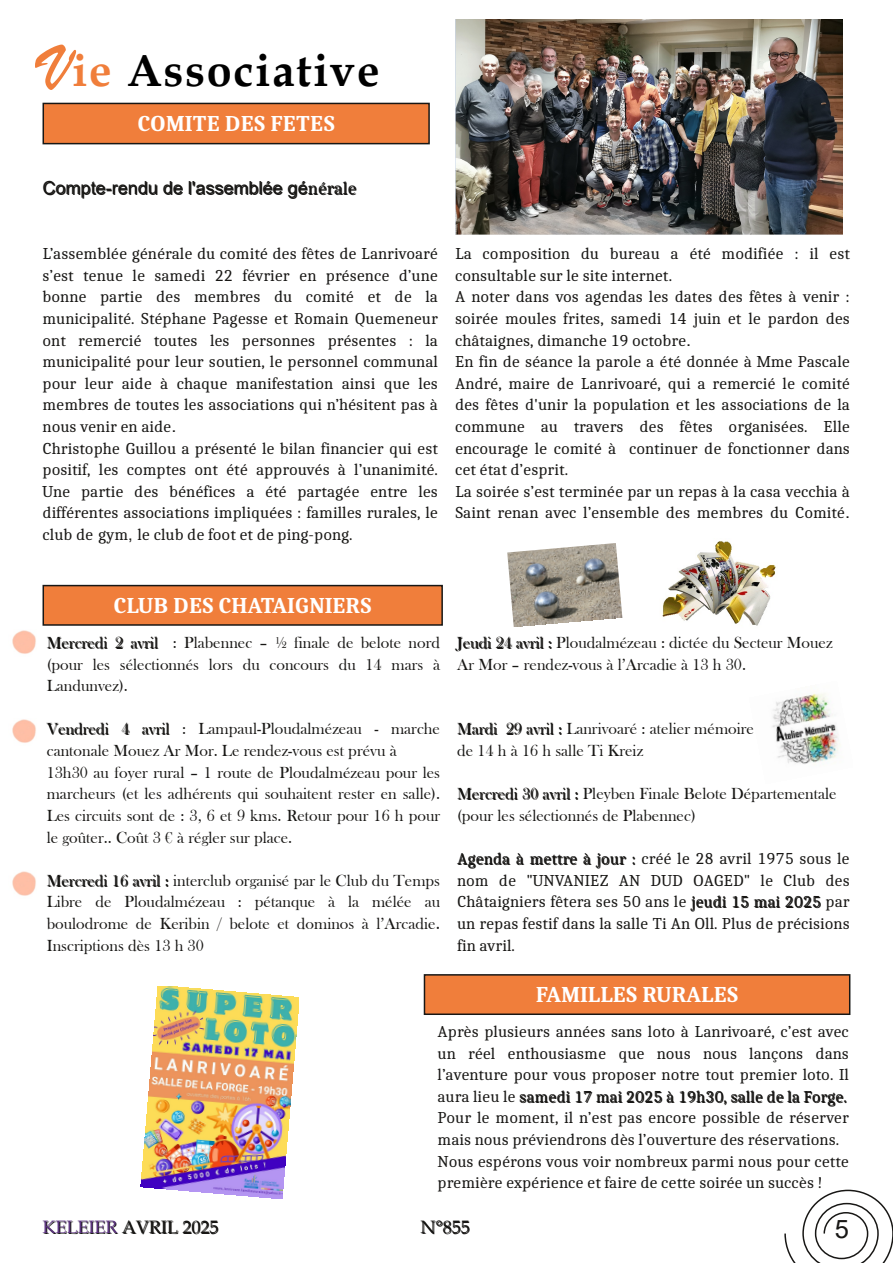
<style>
.page{position:relative;width:893px;height:1263px;background:#fff}
.page>*{position:absolute;margin:0;border:0;box-sizing:border-box;transform-origin:0 0}
.t1{font:700 45px "Book Antiqua";letter-spacing:.04em;color:#000}
.t2{font:25.5px "Arial";color:#181715}
.t3{font:700 22.5px "Caladea";color:#fff}
.t4{font:18px "Arial";color:#181715}
.t5{font:18px "Book Antiqua";color:#181715}
.t6{font:16.5px/21.6px "Caladea";color:#181715}
.t7{font:16.5px/21.6px "Bask Old Face";color:#181715}
.s1{font-family:"Brush Script";font-weight:400;font-size:66px;color:#f07e3b}
.s2{color:#f07e3b}
.s3{font-family:"Caladea"}
.s4{font-family:"Arial";font-size:18px}
.s5{font-family:"Arial"}
.s6{font-size:18px}
</style>
<div class="page">
<img style="left:12px;top:630px;width:24px;height:24px">
<div style="left:43px;top:586px;width:399px;height:39px;background:#f07e3b"></div>
<div style="left:43px;top:585px;width:400px;height:41px;border:2px solid #181715"></div>
<svg style="left:784px;top:1189px;width:109px;height:74px"></svg>
<img style="left:12px;top:719px;width:24px;height:24px">
<img style="left:12px;top:871px;width:24px;height:25px">
<img style="left:141px;top:986px;width:158px;height:213px">
<img style="left:772px;top:693px;width:68px;height:71px">
<div style="left:424px;top:975px;width:426px;height:39px;background:#f07e3b"></div>
<div style="left:424px;top:974px;width:426px;height:41px;border:2px solid #181715"></div>
<img style="left:662px;top:541px;width:114px;height:85px">
<img style="left:507px;top:543px;width:115px;height:83px">
<div style="left:43px;top:103px;width:386px;height:41px;background:#f07e3b"></div>
<div style="left:43px;top:103px;width:387px;height:41px;border:2px solid #181715"></div>
<img style="left:455px;top:20px;width:388px;height:215px">
<h1 class="t1" style="left:43px;top:45px;width:339px"><span class="s1">V</span><span class="s2">ie</span> Associative</h1>
<h3 class="t3" style="left:137px;top:110px;width:199px">COMITE DES FETES</h3>
<p class="t4" style="left:43px;top:179px;width:315px">Compte-rendu de l'assemblée gé<span class="s3">nérale</span></p>
<p class="t6" style="left:43px;top:242px;width:397px">L’assemblée générale du comité des fêtes de Lanrivoaré s’est tenue le samedi 22 février en présence d’une bonne partie des membres du comité et de la municipalité. Stéphane Pagesse et Romain Quemeneur ont remercié toutes les personnes présentes : la municipalité pour leur soutien, le personnel communal pour leur aide à chaque manifestation ainsi que les membres de toutes les associations qui n’hésitent pas à nous venir en aide<span class="s4">.<br></span>Christophe Guillou a présenté le bilan financier qui est positif, les comptes ont été approuvés à l’unanimité.<br>Une partie des bénéfices a été partagée entre les différentes associations impliquées : familles rurales, le club de gym<span class="s5">,</span> le club de foot et de ping-pong.</p>
<p class="t6" style="left:455px;top:242px;width:396px">La composition du bureau a été modifiée : il est consultable sur le site internet.<br>A noter dans vos agendas les dates des fêtes à venir : soirée moules frites, samedi 14 juin et le pardon des châtaignes, dimanche 19 octobre<span class="s4">.<br></span>En fin de séance la parole a été donnée à Mme Pascale André, maire de Lanrivoaré, qui a remercié le comité des fêtes d'unir la population et les associations de la commune au travers des fêtes organisées. Elle encourage le comité à continuer de fonctionner dans cet état d’esprit.<br>La soirée s’est terminée par un repas à la casa vecchia à Saint renan avec l’ensemble des membres du Comité<span class="s4">.</span></p>
<h3 class="t3" style="left:114px;top:591px;width:260px">CLUB DES CHATAIGNIERS</h3>
<p class="t7" style="left:47px;top:633px;width:395px;text-align:justify">Mercredi 2 avril : Plabennec – ½ finale de belote nord (pour les sélectionnés lors du concours du 14 mars à Landunvez).</p>
<p class="t7" style="left:47px;top:719px;width:395px">Vendredi 4 avril : Lampaul-Ploudalmézeau - marche cantonale Mouez Ar Mor. Le rendez-vous est prévu à 13h30 au foyer rural – 1 route de Ploudalmézeau pour les marcheurs (et les adhérents qui souhaitent rester en salle).<br>Les circuits sont de : 3, 6 et 9 kms. Retour pour 16 h pour le goûter.. Coût 3 € à régler sur place.</p>
<p class="t7" style="left:47px;top:871px;width:395px;text-align:justify">Mercredi 16 avril : interclub organisé par le Club du Temps Libre de Ploudalmézeau : pétanque à la mélée au boulodrome de Keribin / belote et dominos à l’Arcadie<span class="s6">.<br></span>Inscriptions dès 13 h 30</p>
<p class="t7" style="left:457px;top:633px;width:377px">Jeudi 24 avril : Ploudalmézeau : dictée du Secteur Mouez<br>Ar Mor – rendez-vous à l’Arcadie à 13 h 30.</p>
<p class="t7" style="left:457px;top:719px;width:298px">Mardi 29 avril : Lanrivoaré : atelier mémoire de 14 h à 16 h salle Ti Kreiz</p>
<p class="t7" style="left:457px;top:784px;width:381px">Mercredi 30 avril : Pleyben Finale Belote Départementale (pour les sélectionnés de Plabennec)</p>
<p class="t6" style="left:457px;top:847px;width:394px;text-align:justify">Agenda à mettre à jour : créé le 28 avril 1975 sous le nom de "UNVANIEZ AN DUD OAGED" le Club des Châtaigniers fêtera ses 50 ans le jeudi 15 mai 2025 par un repas festif dans la salle Ti An Oll. Plus de précisions fin avril.</p>
<h3 class="t3" style="left:536px;top:981px;width:204px">FAMILLES RURALES</h3>
<p class="t6" style="left:438px;top:1020px;width:413px;text-align:justify">Après plusieurs années sans loto à Lanrivoaré, c’est avec un réel enthousiasme que nous nous lançons dans l’aventure pour vous proposer notre tout premier loto. Il aura lieu le samedi 17 mai 2025 à 19h30, salle de la Forge.</p>
<p class="t6" style="left:438px;top:1106px;width:413px">Pour le moment, il n’est pas encore possible de réserver mais nous préviendrons dès l’ouverture des réservations.<br>Nous espérons vous voir nombreux parmi nous pour cette première expérience et faire de cette soirée un succès !</p>
<p class="t5" style="left:43px;top:1217px;width:177px">KELEIER AVRIL 2025</p>
<p class="t5" style="left:421px;top:1217px;width:51px">N°855</p>
<h2 class="t2" style="left:835px;top:1215px;width:16px">5</h2>
</div>
